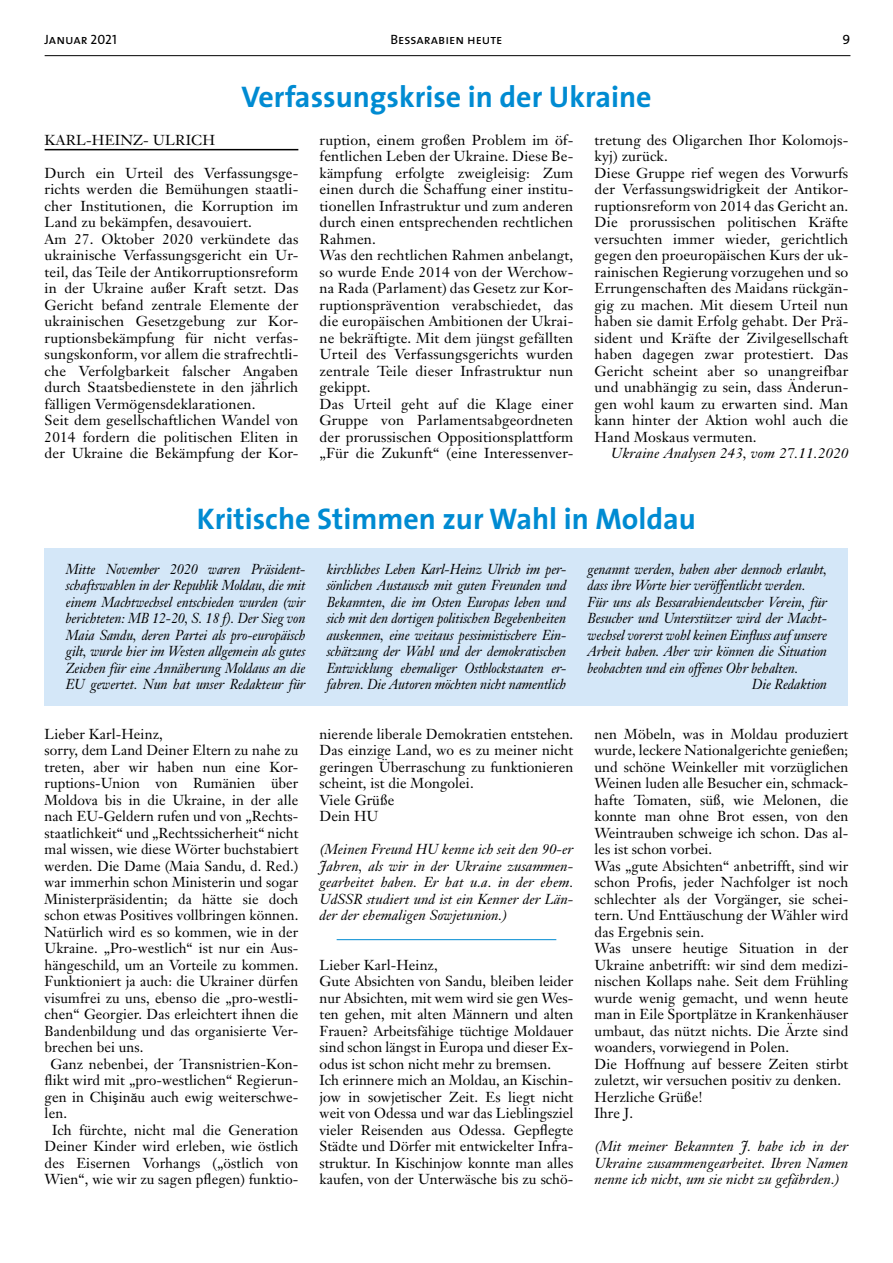
<style>
.page{position:relative;width:893px;height:1263px;background:#fff}
.page>*{position:absolute;margin:0;border:0;box-sizing:border-box;transform-origin:0 0}
.t1{font:700 30px "The Sans";color:#008bd2}
.t2{font:14.25px/16.5px "Janson Text";letter-spacing:.005em;color:#000}
.t3{font:italic 14.25px/16.5px "Janson Text";letter-spacing:-.01em;color:#000;text-align:justify;scale:.95 1}
.t4{font:italic 14.25px/16.5px "Janson Text";letter-spacing:-.01em;color:#000}
.t5{font:italic 14.25px "Janson Text";letter-spacing:-.01em;color:#000;scale:.96 1}
.t6{font:italic 14.25px "Janson Text";letter-spacing:.01em;color:#000}
.t7{font:13.5px "The Sans Caps";color:#000}
.s1{font-family:"Helvetica";font-size:12px}
</style>
<div class="page">
<hr style="left:45px;top:55px;width:805px;height:1px;background:#000">
<div style="left:45px;top:548px;width:803px;height:158px;background:#d4e7f8"></div>
<hr style="left:337px;top:939px;width:219px;height:1px;background:#008bd2">
<hr style="left:45px;top:149px;width:253px;height:1px;background:#000">
<p class="t7" style="left:45px;top:28px;width:74px">Januar 2021</p>
<p class="t7" style="left:391px;top:28px;width:113px">Bessarabien heute</p>
<p class="t7" style="left:843px;top:28px;width:9px">9</p>
<h1 class="t1" style="left:241px;top:71px;width:412px">Verfassungskrise in der Ukraine</h1>
<p class="t2" style="left:45px;top:131px;width:172px">KARL-HEINZ- ULRICH</p>
<p class="t2" style="left:45px;top:164px;width:255px">Durch ein Urteil des Verfassungsge&shy;richts werden die Bemühungen staatli&shy;cher Institutionen, die Korruption im Land zu bekämpfen, desavouiert.<br>Am 27. Oktober 2020 verkündete das ukrainische Verfassungsgericht ein Ur&shy;teil, das Teile der Antikorruptionsreform in der Ukraine außer Kraft setzt. Das Gericht befand zentrale Elemente der ukrainischen Gesetzgebung zur Kor&shy;ruptionsbekämpfung für nicht verfas&shy;sungskonform, vor allem die strafrechtli&shy;che Verfolgbarkeit falscher Angaben durch Staatsbedienstete in den jährlich fälligen Vermögensdeklarationen.<br>Seit dem gesellschaftlichen Wandel von 2014 fordern die politischen Eliten in der Ukraine die Bekämpfung der Kor-</p>
<p class="t2" style="left:320px;top:131px;width:255px">ruption, einem großen Problem im öf&shy;fentlichen Leben der Ukraine. Diese Be&shy;kämpfung erfolgte zweigleisig: Zum einen durch die Schaffung einer institu&shy;tionellen Infrastruktur und zum anderen durch einen entsprechenden rechtlichen Rahmen.<br>Was den rechtlichen Rahmen anbelangt, so wurde Ende 2014 von der Werchow&shy;na Rada (Parlament) das Gesetz zur Kor&shy;ruptionsprävention verabschiedet, das die europäischen Ambitionen der Ukrai&shy;ne bekräftigte. Mit dem jüngst gefällten Urteil des Verfassungsgerichts wurden zentrale Teile dieser Infrastruktur nun gekippt.<br>Das Urteil geht auf die Klage einer Gruppe von Parlamentsabgeordneten der prorussischen Oppositionsplattform „Für die Zukunft“ (eine Interessenver-</p>
<p class="t2" style="left:595px;top:131px;width:255px">tretung des Oligarchen Ihor Kolomojs&shy;kyj) zurück.<br>Diese Gruppe rief wegen des Vorwurfs der Verfassungswidrigkeit der Antikor&shy;ruptionsreform von 2014 das Gericht an.<br>Die prorussischen politischen Kräfte versuchten immer wieder, gerichtlich gegen den proeuropäischen Kurs der uk&shy;rainischen Regierung vorzugehen und so Errungenschaften des Maidans rückgän&shy;gig zu machen. Mit diesem Urteil nun haben sie damit Erfolg gehabt. Der Prä&shy;sident und Kräfte der Zivilgesellschaft haben dagegen zwar protestiert. Das Gericht scheint aber so unangreifbar und unabhängig zu sein, dass Änderun&shy;gen wohl kaum zu erwarten sind. Man kann hinter der Aktion wohl auch die Hand Moskaus vermuten.</p>
<p class="t6" style="left:611px;top:444px;width:239px">Ukraine Analysen 243, vom 27.11.2020</p>
<h1 class="t1" style="left:197px;top:494px;width:501px">Kritische Stimmen zur Wahl in Moldau</h1>
<p class="t3" style="left:66px;top:561px;width:254px">Mitte November 2020 waren Präsident&shy;schaftswahlen in der Republik Moldau, die mit einem Machtwechsel entschieden wurden (wir berichteten: MB 12-20, S. 18 f). Der Sieg von Maia Sandu, deren Partei als pro-europäisch gilt, wurde hier im Westen allgemein als gutes Zeichen für eine Annäherung Moldaus an die EU gewertet. Nun hat unser Redakteur für</p>
<p class="t3" style="left:327px;top:561px;width:254px">kirchliches Leben Karl-Heinz Ulrich im per&shy;sönlichen Austausch mit guten Freunden und Bekannten, die im Osten Europas leben und sich mit den dortigen politischen Begebenheiten auskennen, eine weitaus pessimistischere Ein&shy;schätzung der Wahl und der demokratischen Entwicklung ehemaliger Ostblockstaaten er&shy;fahren. Die Autoren möchten nicht namentlich</p>
<p class="t3" style="left:587px;top:561px;width:254px">genannt werden, haben aber dennoch erlaubt,</p>
<p class="t3" style="left:587px;top:577px;width:231px">dass ihre Worte hier veröffentlicht werden.</p>
<p class="t5" style="left:587px;top:593px;width:251px">Für uns als Bessarabiendeutscher Verein, für</p>
<p class="t5" style="left:587px;top:609px;width:251px">Besucher und Unterstützer wird der Macht-</p>
<p class="t5" style="left:587px;top:626px;width:251px">wechsel vorerst wohl keinen Einfluss auf unsere</p>
<p class="t5" style="left:587px;top:642px;width:251px">Arbeit haben. Aber wir können die Situation</p>
<p class="t5" style="left:587px;top:659px;width:221px">beobachten und ein offenes Ohr behalten.</p>
<p class="t5" style="left:752px;top:675px;width:80px">Die Redaktion</p>
<p class="t2" style="left:45px;top:725px;width:120px">Lieber Karl-Heinz,</p>
<p class="t2" style="left:45px;top:742px;width:255px">sorry, dem Land Deiner Eltern zu nahe zu</p>
<p class="t2" style="left:45px;top:758px;width:255px">treten, aber wir haben nun eine Kor-</p>
<p class="t2" style="left:45px;top:775px;width:255px">ruptions-Union von Rumänien über</p>
<p class="t2" style="left:45px;top:791px;width:255px">Moldova bis in die Ukraine, in der alle</p>
<p class="t2" style="left:45px;top:808px;width:255px">nach EU-Geldern rufen und von „Rechts-</p>
<p class="t2" style="left:45px;top:824px;width:255px">staatlichkeit“ und „Rechtssicherheit“ nicht</p>
<p class="t2" style="left:45px;top:841px;width:255px">mal wissen, wie diese Wörter buchstabiert</p>
<p class="t2" style="left:45px;top:857px;width:255px">werden. Die Dame (Maia Sandu, d. Red.)</p>
<p class="t2" style="left:45px;top:874px;width:255px">war immerhin schon Ministerin und sogar</p>
<p class="t2" style="left:45px;top:890px;width:255px">Ministerpräsidentin; da hätte sie doch</p>
<p class="t2" style="left:45px;top:907px;width:255px">schon etwas Positives vollbringen können.</p>
<p class="t2" style="left:45px;top:923px;width:255px">Natürlich wird es so kommen, wie in der</p>
<p class="t2" style="left:45px;top:940px;width:255px">Ukraine. „Pro-westlich“ ist nur ein Aus-</p>
<p class="t2" style="left:45px;top:956px;width:255px">hängeschild, um an Vorteile zu kommen.</p>
<p class="t2" style="left:45px;top:973px;width:255px">Funktioniert ja auch: die Ukrainer dürfen</p>
<p class="t2" style="left:45px;top:989px;width:255px">visumfrei zu uns, ebenso die „pro-westli-</p>
<p class="t2" style="left:45px;top:1006px;width:255px">chen“ Georgier. Das erleichtert ihnen die</p>
<p class="t2" style="left:45px;top:1022px;width:255px">Bandenbildung und das organisierte Ver-</p>
<p class="t2" style="left:45px;top:1039px;width:100px">brechen bei uns.</p>
<p class="t2" style="left:50px;top:1055px;width:249px">Ganz nebenbei, der Transnistrien-Kon-</p>
<p class="t2" style="left:45px;top:1072px;width:255px">flikt wird mit „pro-westlichen“ Regierun-</p>
<p class="t2" style="left:45px;top:1088px;width:255px">gen in Chi<span class="s1">ş</span>in<span class="s1">ă</span>u auch ewig weiterschwe-</p>
<p class="t2" style="left:45px;top:1105px;width:24px">len.</p>
<p class="t2" style="left:52px;top:1121px;width:248px">Ich fürchte, nicht mal die Generation</p>
<p class="t2" style="left:45px;top:1138px;width:255px">Deiner Kinder wird erleben, wie östlich</p>
<p class="t2" style="left:45px;top:1154px;width:255px">des Eisernen Vorhangs („östlich von</p>
<p class="t2" style="left:45px;top:1171px;width:255px">Wien“, wie wir zu sagen pflegen) funktio-</p>
<p class="t2" style="left:320px;top:725px;width:255px">nierende liberale Demokratien entstehen.<br>Das einzige Land, wo es zu meiner nicht geringen Überraschung zu funktionieren scheint, ist die Mongolei.<br>Viele Grüße<br>Dein HU</p>
<p class="t4" style="left:320px;top:841px;width:255px">(Meinen Freund HU kenne ich seit den 90-er Jahren, als wir in der Ukraine zusammen&shy;gearbeitet haben. Er hat u.a. in der ehem.<br>UdSSR studiert und ist ein Kenner der Län&shy;der der ehemaligen Sowjetunion.)</p>
<p class="t2" style="left:320px;top:956px;width:255px">Lieber Karl-Heinz,<br>Gute Absichten von Sandu, bleiben leider nur Absichten, mit wem wird sie gen Wes&shy;ten gehen, mit alten Männern und alten Frauen? Arbeitsfähige tüchtige Moldauer sind schon längst in Europa und dieser Ex&shy;odus ist schon nicht mehr zu bremsen.<br>Ich erinnere mich an Moldau, an Kischin&shy;jow in sowjetischer Zeit. Es liegt nicht weit von Odessa und war das Lieblingsziel vieler Reisenden aus Odessa. Gepflegte Städte und Dörfer mit entwickelter Infra&shy;struktur. In Kischinjow konnte man alles kaufen, von der Unterwäsche bis zu schö-</p>
<p class="t2" style="left:595px;top:725px;width:255px">nen Möbeln, was in Moldau produziert wurde, leckere Nationalgerichte genießen; und schöne Weinkeller mit vorzüglichen Weinen luden alle Besucher ein, schmack&shy;hafte Tomaten, süß, wie Melonen, die konnte man ohne Brot essen, von den Weintrauben schweige ich schon. Das al&shy;les ist schon vorbei.<br>Was „gute Absichten“ anbetrifft, sind wir schon Profis, jeder Nachfolger ist noch schlechter als der Vorgänger, sie schei&shy;tern. Und Enttäuschung der Wähler wird das Ergebnis sein.<br>Was unsere heutige Situation in der Ukraine anbetrifft: wir sind dem medizi&shy;nischen Kollaps nahe. Seit dem Frühling wurde wenig gemacht, und wenn heute man in Eile Sportplätze in Krankenhäuser umbaut, das nützt nichts. Die Ärzte sind woanders, vorwiegend in Polen.<br>Die Hoffnung auf bessere Zeiten stirbt zuletzt, wir versuchen positiv zu denken.<br>Herzliche Grüße!<br>Ihre J.</p>
<p class="t4" style="left:595px;top:1138px;width:255px;text-align:justify">(Mit meiner Bekannten J. habe ich in der Ukraine zusammengearbeitet. Ihren Namen nenne ich nicht, um sie nicht zu gefährden.)</p>
</div>
